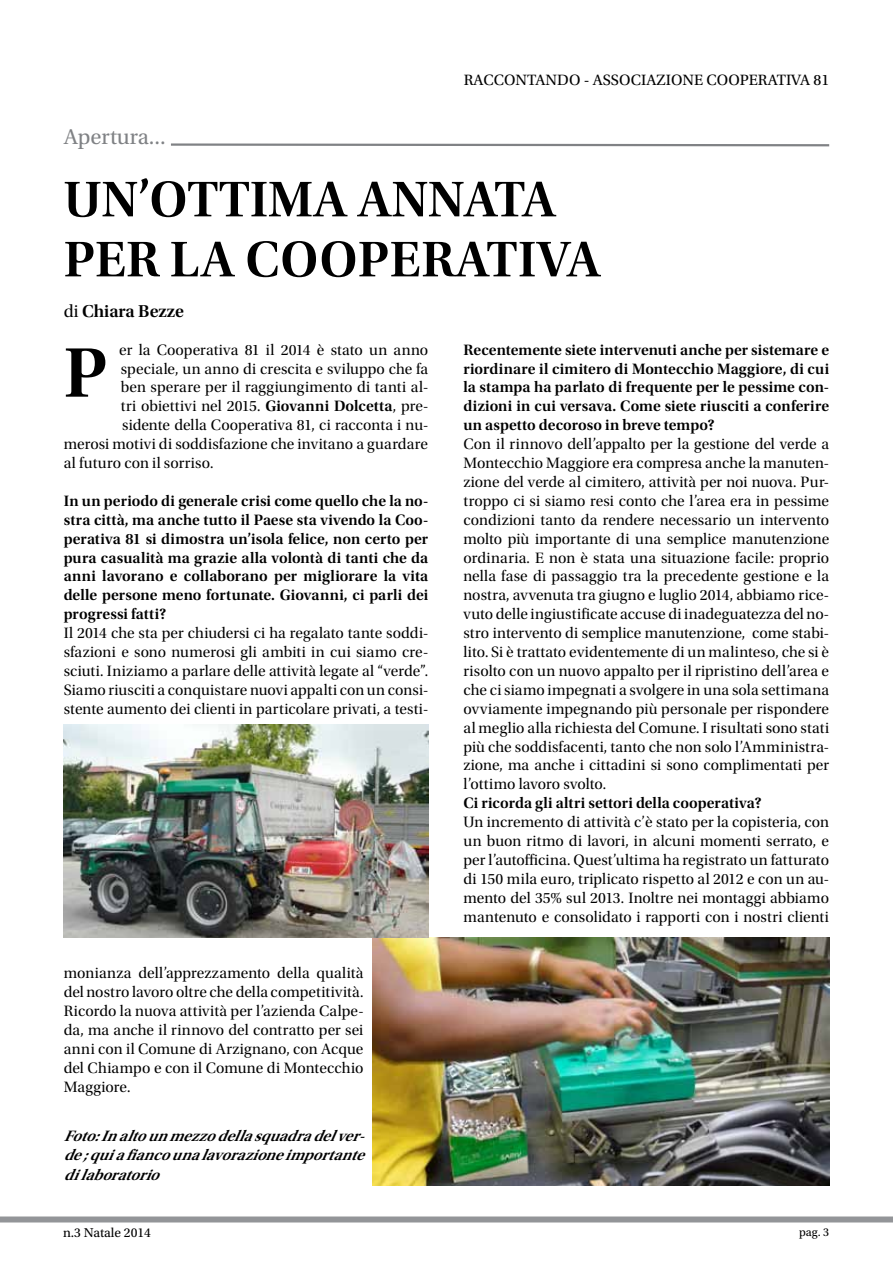
<style>
.page{position:relative;width:893px;height:1263px;background:#fff}
.page>*{position:absolute;margin:0;border:0;box-sizing:border-box;transform-origin:0 0}
.t1{font:73.5px "Utopia Std Semibold Subh";color:#000}
.t2{font:52.5px/60px "Utopia Std Semibold Subh";color:#000}
.t3{font:22.5px "Utopia Std";color:#808285}
.t4{font:18px "Utopia Std Semibold Subh";color:#000}
.t5{font:15.75px/18.9px "Utopia Std Subh";letter-spacing:.005em;color:#000;text-align:justify}
.t6{font:15.75px/18.9px "Utopia Std Semibold Subh";letter-spacing:.005em;color:#000;text-align:justify}
.t7{font:italic 15.75px/19.5px "Utopia Std Semibold Subh";color:#000;text-align:justify}
.t8{font:15.75px "Utopia Std";color:#000}
.t9{font:13.5px "Utopia Std";color:#000}
.t10{font:12px "Utopia Std";color:#000}
.s1{font-family:"Utopia Std Subh"}
.s2{font-family:"Utopia Std Semibold Subh"}
</style>
<div class="page">
<div style="left:0;top:1216px;width:892px;height:6px;background:#939598"></div>
<svg style="left:171px;top:143px;width:659px;height:4px"></svg>
<img style="left:372px;top:938px;width:457px;height:247px">
<img style="left:63px;top:724px;width:366px;height:214px">
<p class="t8" style="left:464px;top:71px;width:367px">RACCONTANDO - ASSOCIAZIONE COOPERATIVA 81</p>
<h3 class="t3" style="left:64px;top:125px;width:103px">Apertura...</h3>
<h2 class="t2" style="left:64px;top:170px;width:538px">UN’OTTIMA ANNATA<br>PER LA COOPERATIVA</h2>
<p class="t4" style="left:64px;top:301px;width:122px"><span class="s1">di</span> Chiara Bezze</p>
<p class="t5" style="left:119px;top:340px;width:310px">er la Cooperativa 81 il 2014 è stato un anno</p>
<p class="t5" style="left:121px;top:359px;width:309px">speciale, un anno di crescita e sviluppo che fa</p>
<p class="t5" style="left:121px;top:378px;width:309px">ben sperare per il raggiungimento di tanti al-</p>
<p class="t5" style="left:121px;top:397px;width:309px">tri obiettivi nel 2015. <span class="s2">Giovanni Dolcetta</span>, pre-</p>
<p class="t5" style="left:122px;top:416px;width:308px">sidente della Cooperativa 81, ci racconta i nu-</p>
<p class="t5" style="left:64px;top:435px;width:366px">merosi motivi di soddisfazione che invitano a guardare</p>
<p class="t5" style="left:64px;top:454px;width:151px">al futuro con il sorriso.</p>
<p class="t6" style="left:64px;top:491px;width:366px">In un periodo di generale crisi come quello che la no&shy;stra città, ma anche tutto il Paese sta vivendo la Coo&shy;perativa 81 si dimostra un’isola felice, non certo per pura casualità ma grazie alla volontà di tanti che da anni lavorano e collaborano per migliorare la vita delle persone meno fortunate. Giovanni, ci parli dei progressi fatti?</p>
<p class="t5" style="left:64px;top:624px;width:366px">Il 2014 che sta per chiudersi ci ha regalato tante soddi&shy;sfazioni e sono numerosi gli ambiti in cui siamo cre&shy;sciuti. Iniziamo a parlare delle attività legate al “verde”.<br>Siamo riusciti a conquistare nuovi appalti con un consi&shy;stente aumento dei clienti in particolare privati, a testi-</p>
<h1 class="t1" style="left:64px;top:332px;width:45px">P</h1>
<p class="t5" style="left:64px;top:964px;width:301px">monianza dell’apprezzamento della qualità del nostro lavoro oltre che della competitività.<br>Ricordo la nuova attività per l’azienda Calpe&shy;da, ma anche il rinnovo del contratto per sei anni con il Comune di Arzignano, con Acque del Chiampo e con il Comune di Montecchio Maggiore.</p>
<p class="t7" style="left:64px;top:1126px;width:309px">Foto:Inaltounmezzodellasquadradelver&shy;de;quiafiancounalavorazioneimportante dilaboratorio</p>
<p class="t9" style="left:63px;top:1226px;width:89px">n.3 Natale 2014</p>
<p class="t6" style="left:463px;top:340px;width:367px">Recentemente siete intervenuti anche per sistemare e riordinare il cimitero di Montecchio Maggiore, di cui la stampa ha parlato di frequente per le pessime con&shy;dizioni in cui versava. Come siete riusciti a conferire un aspetto decoroso in breve tempo?</p>
<p class="t5" style="left:463px;top:435px;width:367px">Con il rinnovo dell’appalto per la gestione del verde a Montecchio Maggiore era compresa anche la manuten&shy;zione del verde al cimitero, attività per noi nuova. Pur&shy;troppo ci si siamo resi conto che l’area era in pessime condizioni tanto da rendere necessario un intervento molto più importante di una semplice manutenzione ordinaria. E non è stata una situazione facile: proprio nella fase di passaggio tra la precedente gestione e la nostra, avvenuta tra giugno e luglio 2014, abbiamo rice&shy;vuto delle ingiustificate accuse di inadeguatezza del no&shy;stro intervento di semplice manutenzione, come stabi&shy;lito. Si è trattato evidentemente di un malinteso, che si è risolto con un nuovo appalto per il ripristino dell’area e che ci siamo impegnati a svolgere in una sola settimana ovviamente impegnando più personale per rispondere al meglio alla richiesta del Comune. I risultati sono stati più che soddisfacenti, tanto che non solo l’Amministra&shy;zione, ma anche i cittadini si sono complimentati per l’ottimo lavoro svolto.</p>
<p class="t6" style="left:463px;top:794px;width:300px">Ci ricorda gli altri settori della cooperativa?</p>
<p class="t5" style="left:463px;top:813px;width:367px">Un incremento di attività c’è stato per la copisteria, con un buon ritmo di lavori, in alcuni momenti serrato, e per l’autofficina. Quest’ultima ha registrato un fatturato di 150 mila euro, triplicato rispetto al 2012 e con un au&shy;mento del 35% sul 2013. Inoltre nei montaggi abbiamo mantenuto e consolidato i rapporti con i nostri clienti</p>
<p class="t10" style="left:799px;top:1226px;width:32px">pag. 3</p>
</div>
